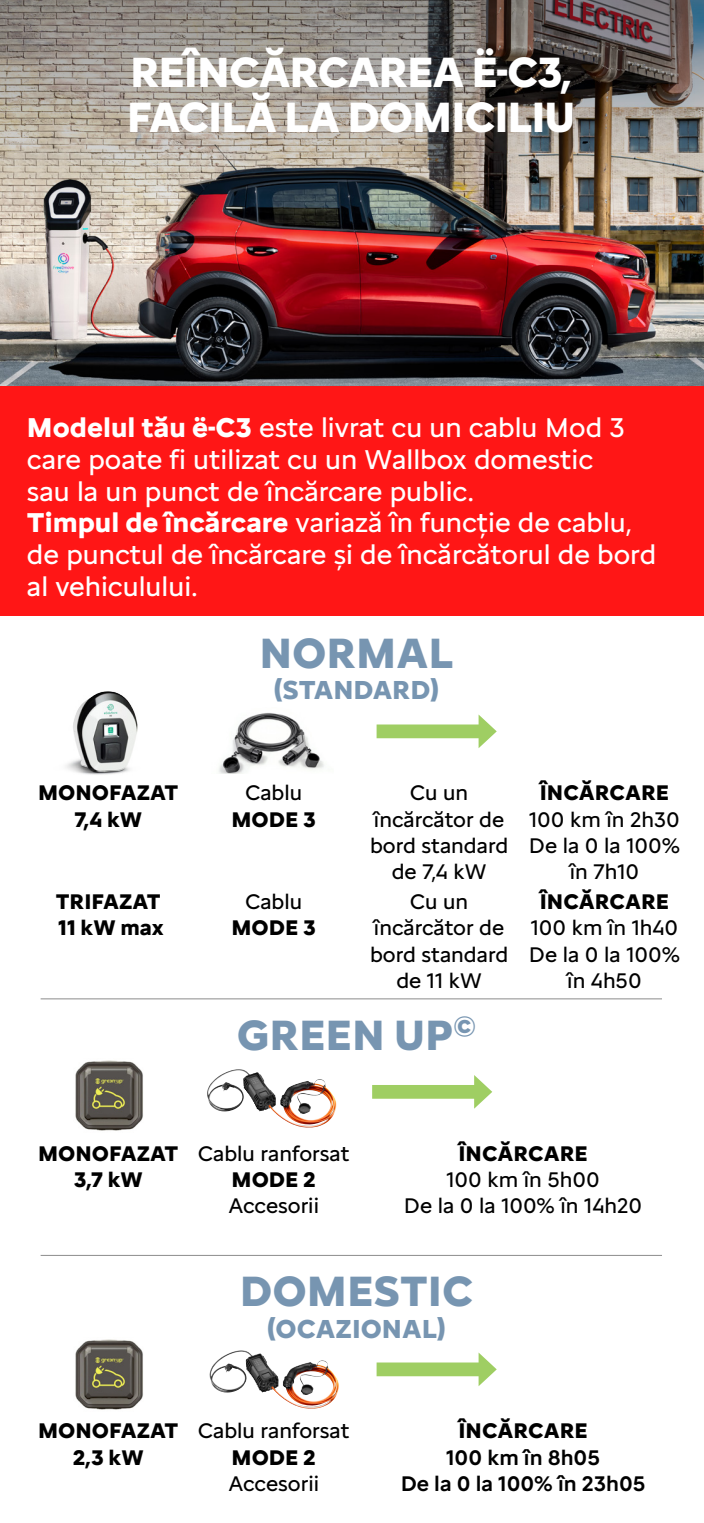
<style>
.page{position:relative;width:704px;height:1523px;background:#fff}
.page>*{position:absolute;margin:0;border:0;box-sizing:border-box;transform-origin:0 0}
.t1{font:700 43.75px/45px "Citroen Type";letter-spacing:-.025em;color:#fff}
.t2{font:700 43.75px "Citroen Type";color:#7795b1}
.t3{font:28.12px/31.9px "Citroen Type";color:#fff}
.t4{font:700 26.88px "Citroen Type";color:#7795b1}
.t5{font:21.88px/26.2px "Citroen Type";color:#000;text-align:center}
.t6{font:700 21.88px/26.2px "Citroen Type";color:#000;text-align:center}
.t7{font:500 21.88px/26.2px "Citroen Type";color:#000;text-align:center}
.s1{font-weight:700}
</style>
<div class="page">
<img style="left:0;top:258px;width:703px;height:129px">
<img style="left:0;top:0;width:703px;height:258px">
<div style="left:0;top:387px;width:703px;height:229px;background:#ff1616"></div>
<img style="left:219px;top:713px;width:105px;height:60px">
<img style="left:207px;top:1070px;width:41px;height:41px">
<img style="left:66px;top:722px;width:72px;height:53px">
<img style="left:73px;top:691px;width:64px;height:80px">
<img style="left:75px;top:1060px;width:68px;height:71px">
<div style="left:376px;top:724px;width:108px;height:14px;background:#9fce63"></div>
<svg style="left:478px;top:714px;width:18px;height:34px"></svg>
<div style="left:372px;top:1085px;width:108px;height:13px;background:#9fce63"></div>
<svg style="left:474px;top:1075px;width:18px;height:33px"></svg>
<hr style="left:41px;top:998px;width:620px;height:1px;background:#8c8c8c">
<hr style="left:41px;top:1255px;width:620px;height:1px;background:#8c8c8c">
<img style="left:209px;top:1351px;width:42px;height:41px">
<div style="left:376px;top:1362px;width:108px;height:14px;background:#9fce63"></div>
<svg style="left:478px;top:1352px;width:18px;height:34px"></svg>
<img style="left:75px;top:1339px;width:68px;height:71px">
<h1 class="t1" style="left:127px;top:45px;width:450px">REÎNCĂRCAREA Ë-C3,<br>FACILĂ LA DOMICILIU</h1>
<p class="t3" style="left:27px;top:409px;width:630px"><span class="s1">Modelul tău ë-C3</span> este livrat cu un cablu Mod 3 care poate fi utilizat cu un Wallbox domestic<br>sau la un punct de încărcare public.<br><span class="s1">Timpul de încărcare</span> variază în funcție de cablu, de punctul de încărcare și de încărcătorul de bord al vehiculului.</p>
<h1 class="t2" style="left:259px;top:620px;width:195px">NORMAL</h1>
<p class="t4" style="left:273px;top:670px;width:167px">(STANDARD)</p>
<p class="t6" style="left:38px;top:777px;width:142px">MONOFAZAT<br>7,4 kW</p>
<p class="t5" style="left:245px;top:777px;width:59px">Cablu</p>
<p class="t6" style="left:231px;top:804px;width:86px">MODE 3</p>
<p class="t5" style="left:370px;top:777px;width:140px">Cu un încărcător de bord standard de 7,4 kW</p>
<p class="t6" style="left:539px;top:777px;width:131px">ÎNCĂRCARE</p>
<p class="t5" style="left:528px;top:804px;width:152px">100 km în 2h30<br>De la 0 la 100% în 7h10</p>
<p class="t6" style="left:56px;top:886px;width:110px;text-align:left">TRIFAZAT<br>11 kW max</p>
<p class="t5" style="left:245px;top:886px;width:59px">Cablu</p>
<p class="t6" style="left:231px;top:913px;width:86px">MODE 3</p>
<p class="t5" style="left:370px;top:886px;width:140px">Cu un încărcător de bord standard de 11 kW</p>
<p class="t6" style="left:539px;top:886px;width:131px">ÎNCĂRCARE</p>
<p class="t5" style="left:528px;top:913px;width:152px">100 km în 1h40<br>De la 0 la 100% în 4h50</p>
<h1 class="t2" style="left:237px;top:1001px;width:240px">GREEN UP<sup>©</sup></h1>
<p class="t6" style="left:38px;top:1138px;width:142px">MONOFAZAT<br>3,7 kW</p>
<p class="t5" style="left:198px;top:1138px;width:153px">Cablu ranforsat</p>
<p class="t6" style="left:231px;top:1164px;width:86px">MODE 2</p>
<p class="t5" style="left:228px;top:1190px;width:92px">Accesorii</p>
<p class="t6" style="left:458px;top:1138px;width:131px">ÎNCĂRCARE</p>
<p class="t5" style="left:403px;top:1164px;width:240px">100 km în 5h00<br>De la 0 la 100% în 14h20</p>
<h1 class="t2" style="left:239px;top:1258px;width:235px">DOMESTIC</h1>
<p class="t4" style="left:266px;top:1308px;width:181px">(OCAZIONAL)</p>
<p class="t6" style="left:38px;top:1415px;width:142px">MONOFAZAT<br>2,3 kW</p>
<p class="t5" style="left:198px;top:1415px;width:153px">Cablu ranforsat</p>
<p class="t6" style="left:231px;top:1441px;width:86px">MODE 2</p>
<p class="t5" style="left:228px;top:1468px;width:92px">Accesorii</p>
<p class="t6" style="left:458px;top:1415px;width:131px">ÎNCĂRCARE</p>
<p class="t7" style="left:400px;top:1442px;width:246px">100 km în 8h05<br>De la 0 la 100% în 23h05</p>
</div>
